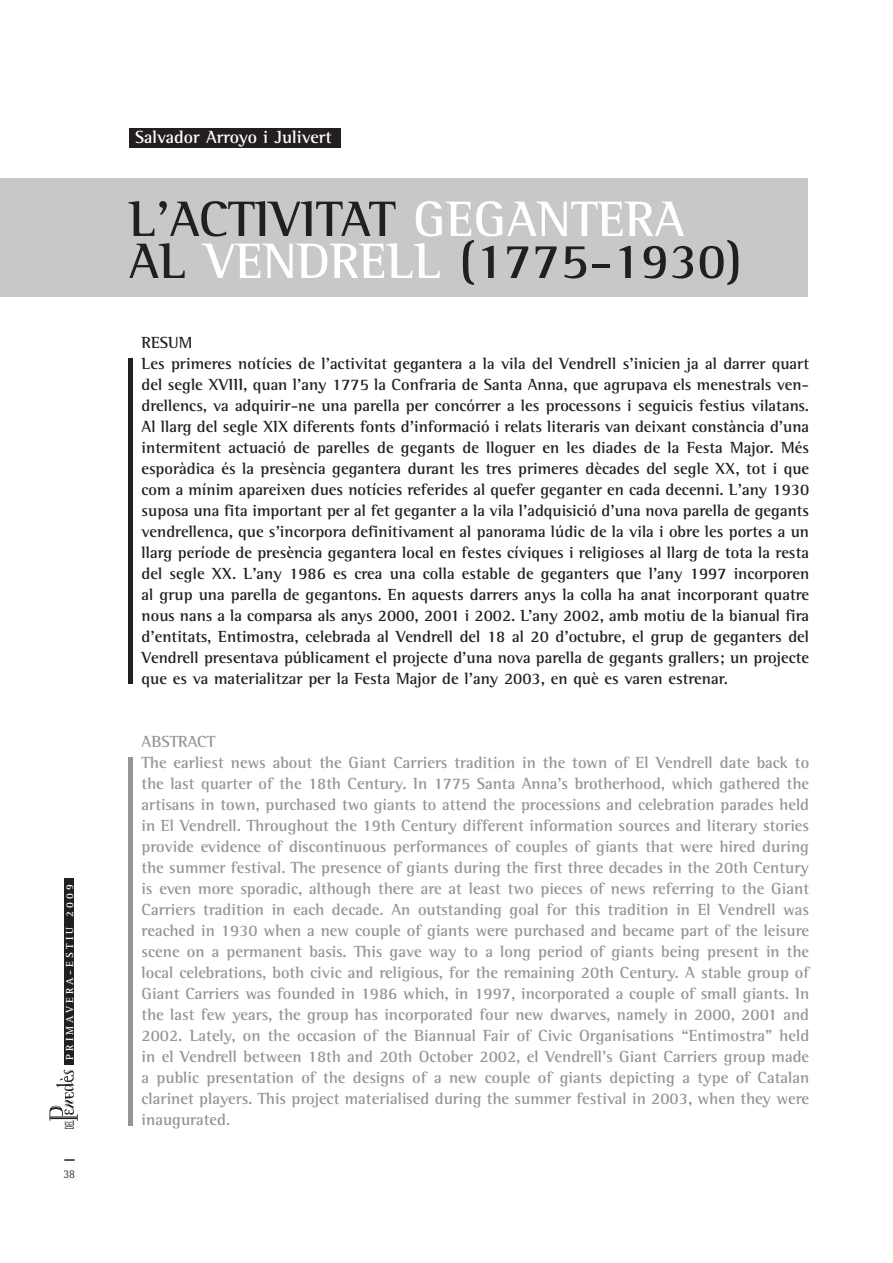
<style>
.page{position:relative;width:893px;height:1263px;background:#fff}
.page>*{position:absolute;margin:0;border:0;box-sizing:border-box;transform-origin:0 0}
.TITULAR_GRAN{font:700 51px "Rotis Semi Serif";color:#231f20}
.TITULAR_GRAN-2{font:700 51px "Rotis Semi Serif";color:#fff}
.AUTOR_ARTICLE_NEGATI{font:700 18px "Rotis Semi Serif";color:#fff}
.RESUM_ANGLES{font:700 16.5px/21px "Rotis Semi Serif";color:#939598;text-align:justify}
.RESUM_CATALA{font:700 16.5px/21px "Rotis Semi Serif";color:#231f20;text-align:justify}
.t1{font:300 12px "Rotis Semi Sans";color:#231f20}
.t2{font:700 10.5px "Rotis Serif";letter-spacing:.3em;color:#fff}
.s1{color:#231f20}
</style>
<div class="page">
<svg style="left:64px;top:1159px;width:11px;height:2px"></svg>
<svg style="left:49px;top:1070px;width:29px;height:59px"></svg>
<div style="left:65px;top:878px;width:9px;height:187px;background:#231f20"></div>
<div style="left:128px;top:358px;width:5px;height:326px;background:#231f20"></div>
<div style="left:128px;top:757px;width:5px;height:368px;background:#939598"></div>
<div style="left:0;top:179px;width:807px;height:118px;background:#c7c8ca"></div>
<div style="left:129px;top:128px;width:212px;height:20px;background:#231f20"></div>
<p class="t2" style="left:63px;top:1060px;width:177px;rotate:-90deg">PRIMAVERA-ESTIU 2009</p>
<p class="t1" style="left:63px;top:1167px;width:13px">38</p>
<p class="AUTOR_ARTICLE_NEGATI" style="left:135px;top:126px;width:198px">Salvador Arroyo i Julivert</p>
<p class="TITULAR_GRAN" style="left:129px;top:188px;width:66px">L'acti</p>
<p class="TITULAR_GRAN" style="left:270px;top:188px;width:56px">vitat</p>
<p class="TITULAR_GRAN-2" style="left:413px;top:188px;width:31px">gegantera</p>
<p class="TITULAR_GRAN-2" style="left:129px;top:230px;width:137px"><span class="s1">al</span> vendrell</p>
<p class="TITULAR_GRAN" style="left:459px;top:230px;width:284px">(1775-1930)</p>
<p class="RESUM_CATALA" style="left:142px;top:332px;width:53px">RESUM</p>
<p class="RESUM_CATALA" style="left:142px;top:353px;width:669px">Les primeres notícies de l'activitat gegantera a la vila del Vendrell s'inicien ja al darrer quart del segle XVIII, quan l'any 1775 la Confraria de Santa Anna, que agrupava els menestrals ven&shy;drellencs, va adquirir-ne una parella per concórrer a les processons i seguicis festius vilatans.<br>Al llarg del segle XIX diferents fonts d'informació i relats literaris van deixant constància d'una intermitent actuació de parelles de gegants de lloguer en les diades de la Festa Major. Més esporàdica és la presència gegantera durant les tres primeres dècades del segle XX, tot i que com a mínim apareixen dues notícies referides al quefer geganter en cada decenni. L'any 1930 suposa una fita important per al fet geganter a la vila l'adquisició d'una nova parella de gegants vendrellenca, que s'incorpora definitivament al panorama lúdic de la vila i obre les portes a un llarg període de presència gegantera local en festes cíviques i religioses al llarg de tota la resta del segle XX. L'any 1986 es crea una colla estable de geganters que l'any 1997 incorporen al grup una parella de gegantons. En aquests darrers anys la colla ha anat incorporant quatre nous nans a la comparsa als anys 2000, 2001 i 2002. L’any 2002, amb motiu de la bianual fira d'entitats, Entimostra, celebrada al Vendrell del 18 al 20 d'octubre, el grup de geganters del Vendrell presentava públicament el projecte d'una nova parella de gegants grallers; un projecte que es va materialitzar per la Festa Major de l'any 2003, en què es varen estrenar.</p>
<p class="RESUM_ANGLES" style="left:142px;top:731px;width:75px">ABSTRACT</p>
<p class="RESUM_ANGLES" style="left:142px;top:752px;width:669px">The earliest news about the Giant Carriers tradition in the town of El Vendrell date back to the last quarter of the 18th Century. In 1775 Santa Anna’s brotherhood, which gathered the artisans in town, purchased two giants to attend the processions and celebration parades held in El Vendrell. Throughout the 19th Century different information sources and literary stories provide evidence of discontinuous performances of couples of giants that were hired during the summer festival. The presence of giants during the first three decades in the 20th Century is even more sporadic, although there are at least two pieces of news referring to the Giant Carriers tradition in each decade. An outstanding goal for this tradition in El Vendrell was reached in 1930 when a new couple of giants were purchased and became part of the leisure scene on a permanent basis. This gave way to a long period of giants being present in the local celebrations, both civic and religious, for the remaining 20th Century. A stable group of Giant Carriers was founded in 1986 which, in 1997, incorporated a couple of small giants. In the last few years, the group has incorporated four new dwarves, namely in 2000, 2001 and 2002. Lately, on the occasion of the Biannual Fair of Civic Organisations “Entimostra” held in el Vendrell between 18th and 20th October 2002, el Vendrell’s Giant Carriers group made a public presentation of the designs of a new couple of giants depicting a type of Catalan clarinet players. This project materialised during the summer festival in 2003, when they were inaugurated.</p>
</div>
